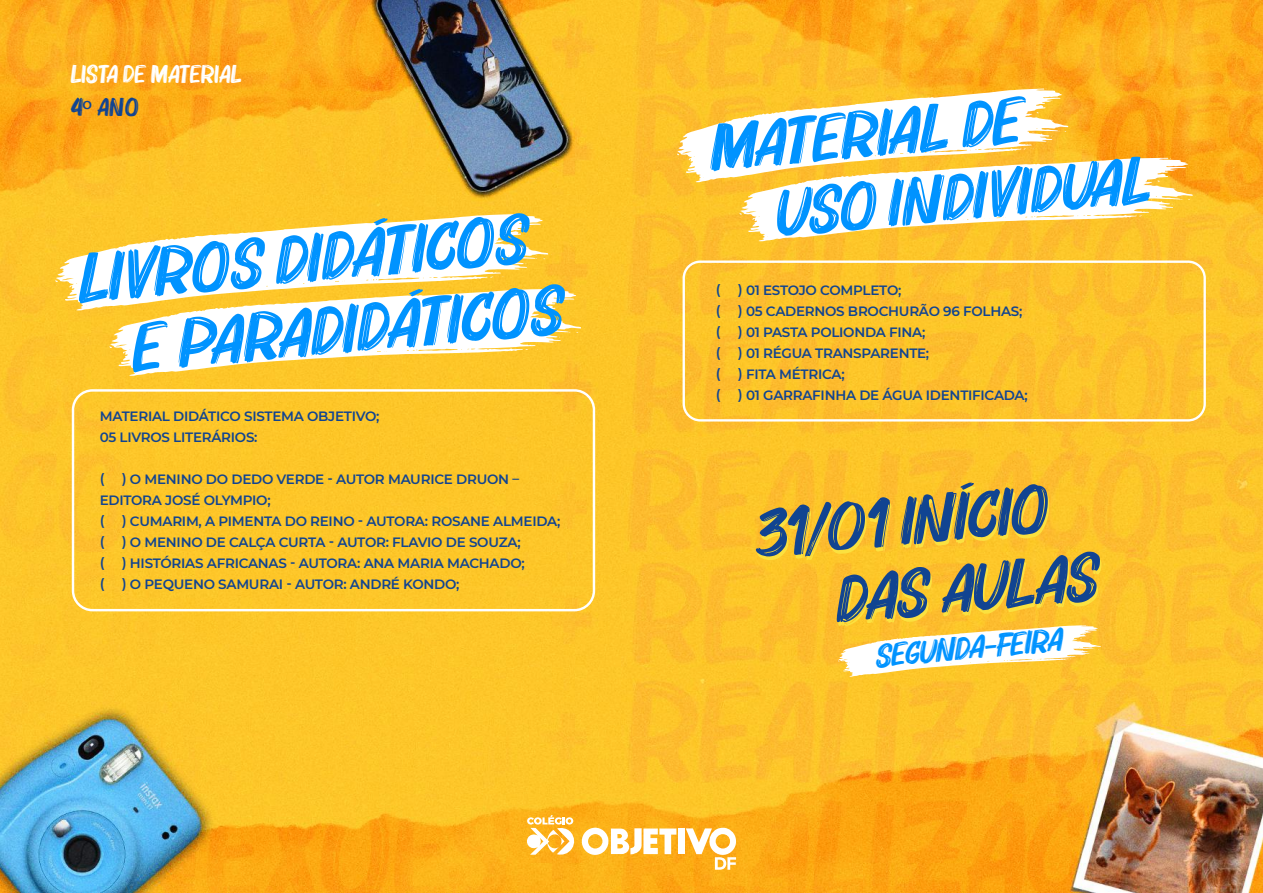
<style>
.page{position:relative;width:1263px;height:893px;background:#fff}
.page>*{position:absolute;margin:0;border:0;box-sizing:border-box;transform-origin:0 0}
.t1{font:italic 69.6px/73.8px "Bruzh";color:#0093ff;scale:1.07 1}
.t2{font:italic 68.25px/72.2px "Bruzh";color:#114491;scale:1.07 1}
.t3{font:italic 66.9px/70.7px "Bruzh";color:#0093ff;scale:1.07 1}
.t4{font:italic 33.15px "Bruzh";color:#0093ff;scale:1.07 1}
.t5{font:25.8px/33px "Bruzh";color:#fff;scale:1.04 1}
.t6{font:600 13.5px/21px "Montserrat";letter-spacing:-.02em;color:#114491}
.s1{color:#114491}
.s2{font-family:"Myriad Pro";color:#114491}
</style>
<div class="page">
<img style="left:0;top:0;width:1263px;height:893px">
<svg style="left:56px;top:214px;width:492px;height:97px"></svg>
<svg style="left:522px;top:264px;width:4px;height:6px"></svg>
<svg style="left:55px;top:280px;width:3px;height:6px"></svg>
<svg style="left:490px;top:276px;width:13px;height:2px"></svg>
<svg style="left:543px;top:254px;width:9px;height:6px"></svg>
<svg style="left:838px;top:625px;width:265px;height:52px"></svg>
<svg style="left:109px;top:289px;width:476px;height:87px"></svg>
<svg style="left:677px;top:89px;width:519px;height:152px"></svg>
<div style="left:72px;top:389px;width:523px;height:222px;border:2px solid #fff;border-radius:19px"></div>
<div style="left:682px;top:260px;width:524px;height:162px;border:2px solid #fff;border-radius:17px"></div>
<svg style="left:581px;top:828px;width:95px;height:27px"></svg>
<div style="left:678px;top:828px;width:6px;height:26px;background:#fff"></div>
<svg style="left:686px;top:828px;width:50px;height:42px"></svg>
<svg style="left:526px;top:815px;width:49px;height:41px"></svg>
<h3 class="t5" style="left:70px;top:59px;width:165px">LISTA DE MATERIAL<br><span class="s1">4</span><span class="s2">º</span> <span class="s1">ANO</span></h3>
<h1 class="t1" style="left:119px;top:240px;width:404px;text-indent:-47px;rotate:-5deg">LIVROS DIDÁTICOS<br>E PARADIDÁTICOS</h1>
<p class="t6" style="left:100px;top:405px;width:281px">MATERIAL DIDÁTICO SISTEMA OBJETIVO;<br>05 LIVROS LITERÁRIOS:</p>
<p class="t6" style="left:100px;top:468px;width:6px">(</p>
<p class="t6" style="left:100px;top:468px;width:421px;text-indent:22px">) O MENINO DO DEDO VERDE - AUTOR MAURICE DRUON –<br>EDITORA JOSÉ OLYMPIO;<br>(</p>
<p class="t6" style="left:122px;top:510px;width:440px">) CUMARIM, A PIMENTA DO REINO - AUTORA: ROSANE ALMEIDA;</p>
<p class="t6" style="left:100px;top:531px;width:6px">(</p>
<p class="t6" style="left:122px;top:531px;width:400px">) O MENINO DE CALÇA CURTA - AUTOR: FLAVIO DE SOUZA;</p>
<p class="t6" style="left:100px;top:552px;width:6px">(</p>
<p class="t6" style="left:122px;top:552px;width:404px">) HISTÓRIAS AFRICANAS - AUTORA: ANA MARIA MACHADO;</p>
<p class="t6" style="left:100px;top:573px;width:6px">(</p>
<p class="t6" style="left:122px;top:573px;width:339px">) O PEQUENO SAMURAI - AUTOR: ANDRÉ KONDO;</p>
<h3 class="t3" style="left:763px;top:110px;width:353px;text-indent:-59px;rotate:-5deg">MATERIAL DE<br>USO INDIVIDUAL</h3>
<p class="t6" style="left:716px;top:279px;width:6px">(</p>
<p class="t6" style="left:738px;top:279px;width:165px">) 01 ESTOJO COMPLETO;</p>
<p class="t6" style="left:716px;top:300px;width:6px">(</p>
<p class="t6" style="left:738px;top:300px;width:286px">) 05 CADERNOS BROCHURÃO 96 FOLHAS;</p>
<p class="t6" style="left:716px;top:321px;width:6px">(</p>
<p class="t6" style="left:738px;top:321px;width:189px">) 01 PASTA POLIONDA FINA;</p>
<p class="t6" style="left:716px;top:342px;width:6px">(</p>
<p class="t6" style="left:738px;top:342px;width:193px">) 01 RÉGUA TRANSPARENTE;</p>
<p class="t6" style="left:716px;top:363px;width:6px">(</p>
<p class="t6" style="left:738px;top:363px;width:108px">) FITA MÉTRICA;</p>
<p class="t6" style="left:716px;top:384px;width:6px">(</p>
<p class="t6" style="left:738px;top:384px;width:292px">) 01 GARRAFINHA DE ÁGUA IDENTIFICADA;</p>
<h2 class="t2" style="left:823px;top:494px;width:245px;text-indent:-75px;rotate:-5deg">31/01 início das aulas</h2>
<h3 class="t4" style="left:873px;top:639px;width:177px;rotate:-5deg">segunda-feira</h3>
</div>
